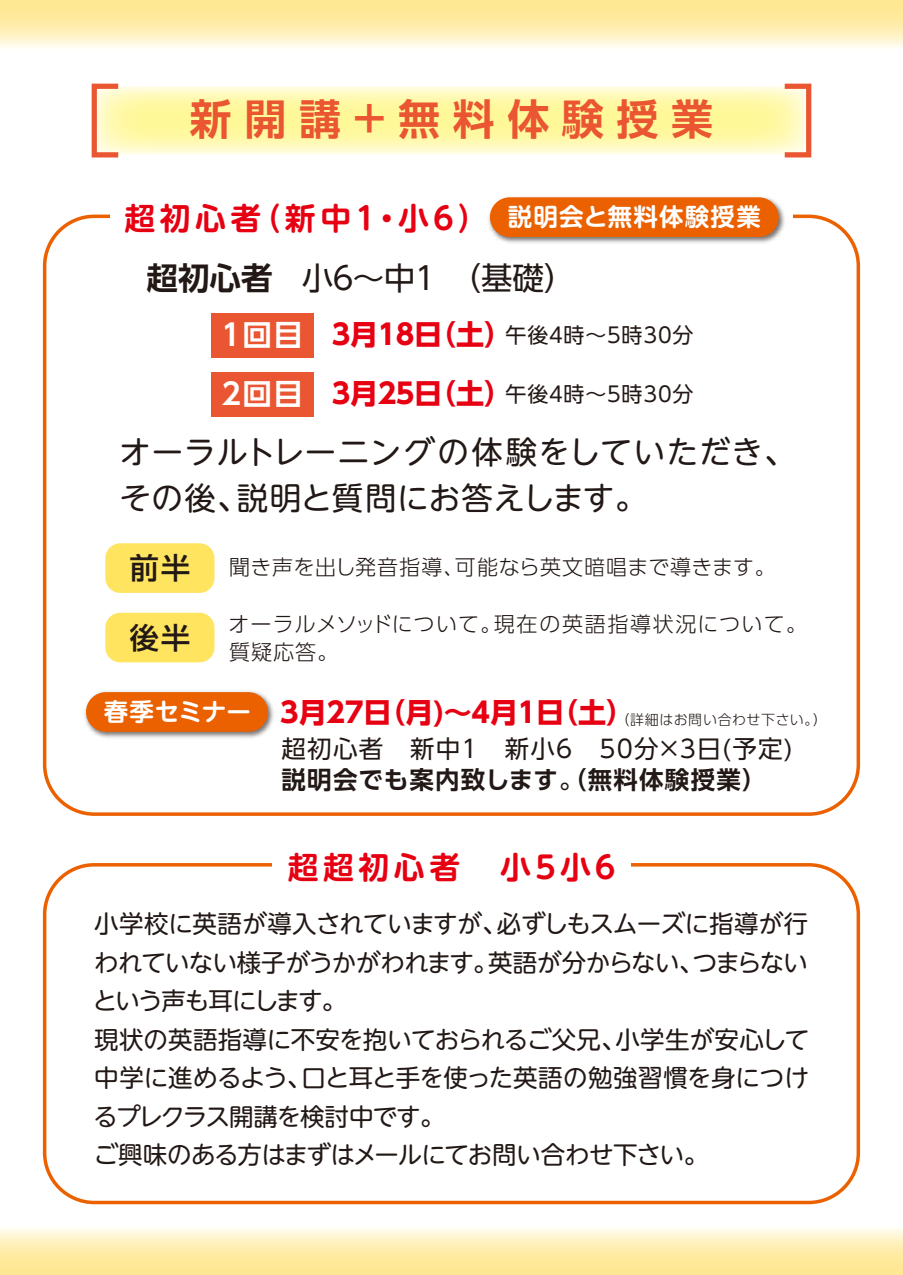
<style>
.page{position:relative;width:903px;height:1275px;background:#fff}
.page>*{position:absolute;margin:0;border:0;box-sizing:border-box;transform-origin:0 0}
.t1{font:700 42px "UD Shin Go Pro De";letter-spacing:.3em;color:#ea5532}
.t2{font:31.5px/45.5px "UD Shin M Go Pro";letter-spacing:.025em;color:#221815}
.t3{font:31.5px "UD Shin Go Pro";color:#221815}
.t4{font:700 30.8px "UD Shin M Go Pro De";letter-spacing:.15em;color:#e60012}
.t5{font:500 29.57px "UD Shin Go Pro";color:#221815}
.t6{font:700 29.57px "UD Shin Go Pro De";color:#fff}
.t7{font:700 28px "UD Shin Go Pro";letter-spacing:-.005em;color:#e60012}
.t8{font:24.5px/38.5px "UD Shin M Go Pro";letter-spacing:-.025em;color:#221815}
.t9{font:24.5px "UD Shin Go Pro";letter-spacing:.05em;color:#221815}
.t10{font:700 24.5px "UD Shin Go Pro De";letter-spacing:.05em;color:#221815}
.t11{font:700 24.5px "UD Shin M Go Pro De";letter-spacing:.05em;color:#fff}
.t12{font:21px "UD Shin Go Pro";letter-spacing:-.14em;color:#221815}
.t13{font:300 21px/28px "UD Shin Go Pro";letter-spacing:.045em;color:#221815}
.t14{font:300 21px "UD Shin Go Pro";letter-spacing:.02em;color:#221815}
.s1{font-family:"UD Shin Go Pro De";font-weight:700}
.s2{font-weight:700;font-size:28px;color:#e60012}
.s3{font-family:"UD Shin Go Pro De";font-weight:700;font-size:29.57px;color:#fff}
.s4{font-family:"UD Shin M Go Pro De";font-size:24.5px;color:#fff}
.s5{font-weight:300;font-size:14px;color:#221815}
</style>
<div class="page">
<svg style="left:0;top:0;width:903px;height:48px"></svg>
<svg style="left:0;top:1228px;width:903px;height:47px"></svg>
<div style="left:43px;top:863px;width:817px;height:341px;border:4px solid #eb6100;border-radius:50px"></div>
<div style="left:272px;top:850px;width:359px;height:29px;background:#fff"></div>
<img style="left:488px;top:197px;width:297px;height:46px">
<div style="left:490px;top:197px;width:289px;height:40px;background:#eb6100;border-radius:20px"></div>
<svg style="left:98px;top:86px;width:707px;height:69px"></svg>
<div style="left:92px;top:84px;width:29px;height:73px;border:5px solid #ea5532"></div>
<div style="left:782px;top:84px;width:29px;height:73px;border:5px solid #ea5532"></div>
<div style="left:211px;top:313px;width:102px;height:44px;background:#ea5532"></div>
<div style="left:211px;top:372px;width:102px;height:44px;background:#ea5532"></div>
<div style="left:105px;top:543px;width:109px;height:50px;background:#ffe55f;border-radius:15px"></div>
<div style="left:105px;top:613px;width:109px;height:49px;background:#ffe55f;border-radius:15px"></div>
<img style="left:84px;top:691px;width:190px;height:47px">
<div style="left:86px;top:692px;width:182px;height:40px;background:#eb6100;border-radius:20px"></div>
<h1 class="t1" style="left:190px;top:85px;width:525px">新開講＋無料体験授業</h1>
<p class="t4" style="left:124px;top:194px;width:365px">超初心者（新中１・小６）</p>
<p class="t11" style="left:508px;top:197px;width:255px">説明会と無料体験授業</p>
<p class="t3" style="left:146px;top:252px;width:431px"><span class="s1">超初心者</span> 小６～中１　（基礎）</p>
<p class="t12" style="left:327px;top:318px;width:368px"><span class="s2">３月１８日（土）</span>午後４時～５時3０分</p>
<p class="t6" style="left:222px;top:311px;width:83px">1回目</p>
<p class="t12" style="left:222px;top:377px;width:473px"><span class="s3">2 回目</span> <span class="s2">３月２５日（土）</span>午後４時～５時3０分</p>
<p class="t2" style="left:119px;top:428px;width:678px">オーラルトレーニングの体験をしていただき、その後、説明と質問にお答えします。</p>
<p class="t5" style="left:130px;top:544px;width:62px">前半</p>
<p class="t5" style="left:130px;top:614px;width:62px">後半</p>
<p class="t14" style="left:229px;top:550px;width:548px">聞き声を出し発音指導、可能なら英文暗唱まで導きます。</p>
<p class="t13" style="left:229px;top:609px;width:580px">オーラルメソッドについて。現在の英語指導状況について。質疑応答。</p>
<p class="t7" style="left:104px;top:689px;width:725px"><span class="s4">春季セミナー</span> 3月27日（月)～4月1日（土）<span class="s5">（詳細はお問い合わせ下さい。）</span></p>
<p class="t9" style="left:282px;top:729px;width:513px">超初心者　新中1　新小6　50分×3日(予定)</p>
<p class="t10" style="left:282px;top:760px;width:487px">説明会でも案内致します。（無料体験授業）</p>
<p class="t4" style="left:288px;top:842px;width:335px">超超初心者　小５小６</p>
<p class="t8" style="left:93px;top:903px;width:718px">小学校に英語が導入されていますが、必ずしもスムーズに指導が行われていない様子がうかがわれます。英語が分からない、つまらないという声も耳にします。<br>現状の英語指導に不安を抱いておられるご父兄、小学生が安心して中学に進めるよう、口と耳と手を使った英語の勉強習慣を身につけるプレクラス開講を検討中です。<br>ご興味のある方はまずはメールにてお問い合わせ下さい。</p>
</div>
